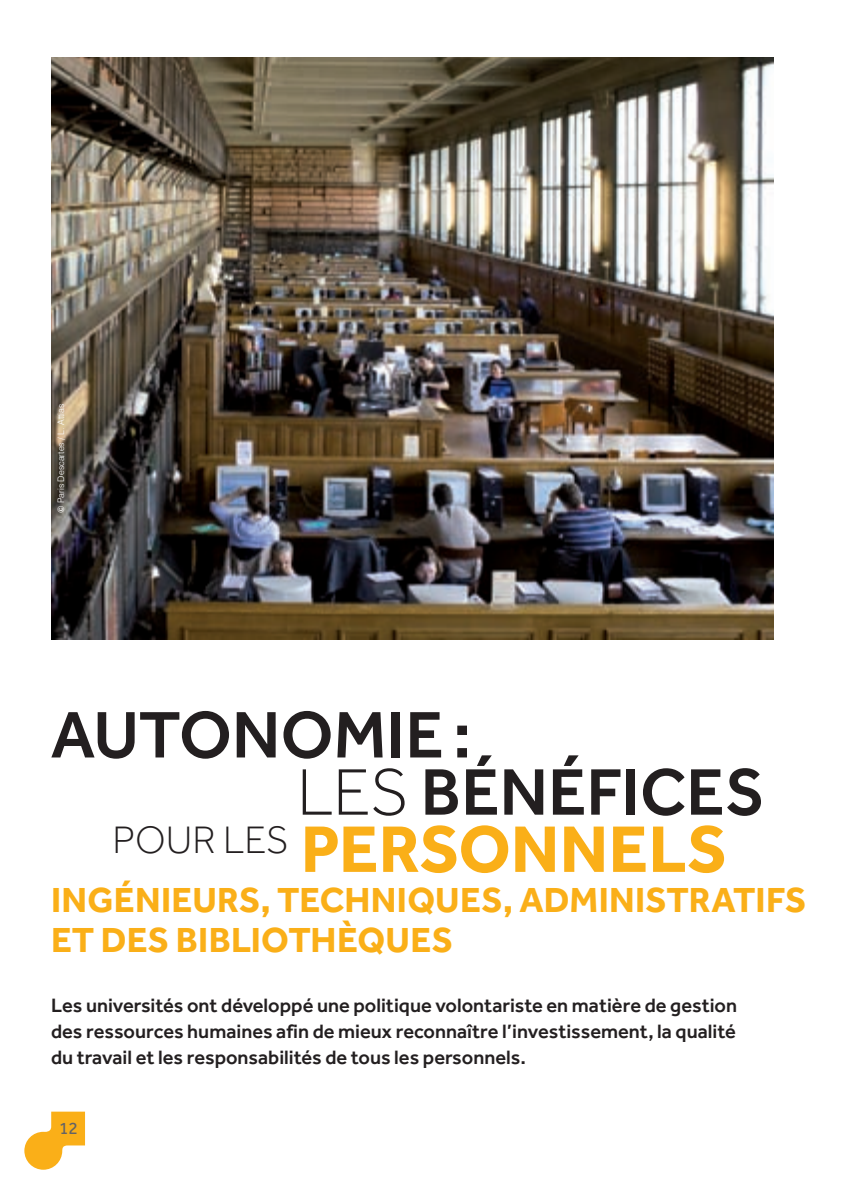
<style>
.page{position:relative;width:842px;height:1191px;background:#fff}
.page>*{position:absolute;margin:0;border:0;box-sizing:border-box;transform-origin:0 0}
.t1{font:500 68px "Effra";color:#231f20}
.t2{font:700 68px "Effra";letter-spacing:.005em;color:#faaf18}
.t3{font:700 36px/40px "Effra";letter-spacing:.005em;color:#faaf18}
.t4{font:500 20px/26px "Effra";color:#231f20;text-align:justify}
.t5{font:17.4px "Effra";color:#636366}
.t6{font:300 9px "Swiss 721 BT";color:#fff}
.s1{font-weight:400}
.s2{font-weight:300}
</style>
<div class="page">
<svg style="left:24px;top:1111px;width:61px;height:58px"></svg>
<img style="left:51px;top:57px;width:723px;height:583px">
<p class="t6" style="left:55px;top:513px;width:111px;rotate:-90deg"><span class="s1">©</span> Paris Descartes / L. Attias</p>
<h1 class="t1" style="left:51px;top:693px;width:422px">AUTONOMIE :</h1>
<h1 class="t1" style="left:297px;top:750px;width:470px"><span class="s2">LES</span> BÉNÉFICES</h1>
<h1 class="t2" style="left:112px;top:807px;width:616px"><sup>POUR</sup> <sup>LES</sup> PERSONNELS</h1>
<h2 class="t3" style="left:51px;top:879px;width:757px">INGÉNIEURS, TECHNIQUES, ADMINISTRATIFS<br>ET DES BIBLIOTHÈQUES</h2>
<p class="t4" style="left:51px;top:992px;width:688px">Les universités ont développé une politique volontariste en matière de gestion des ressources humaines afin de mieux reconnaître l’investissement, la qualité du travail et les responsabilités de tous les personnels.</p>
<p class="t5" style="left:59px;top:1117px;width:20px">12</p>
</div>
